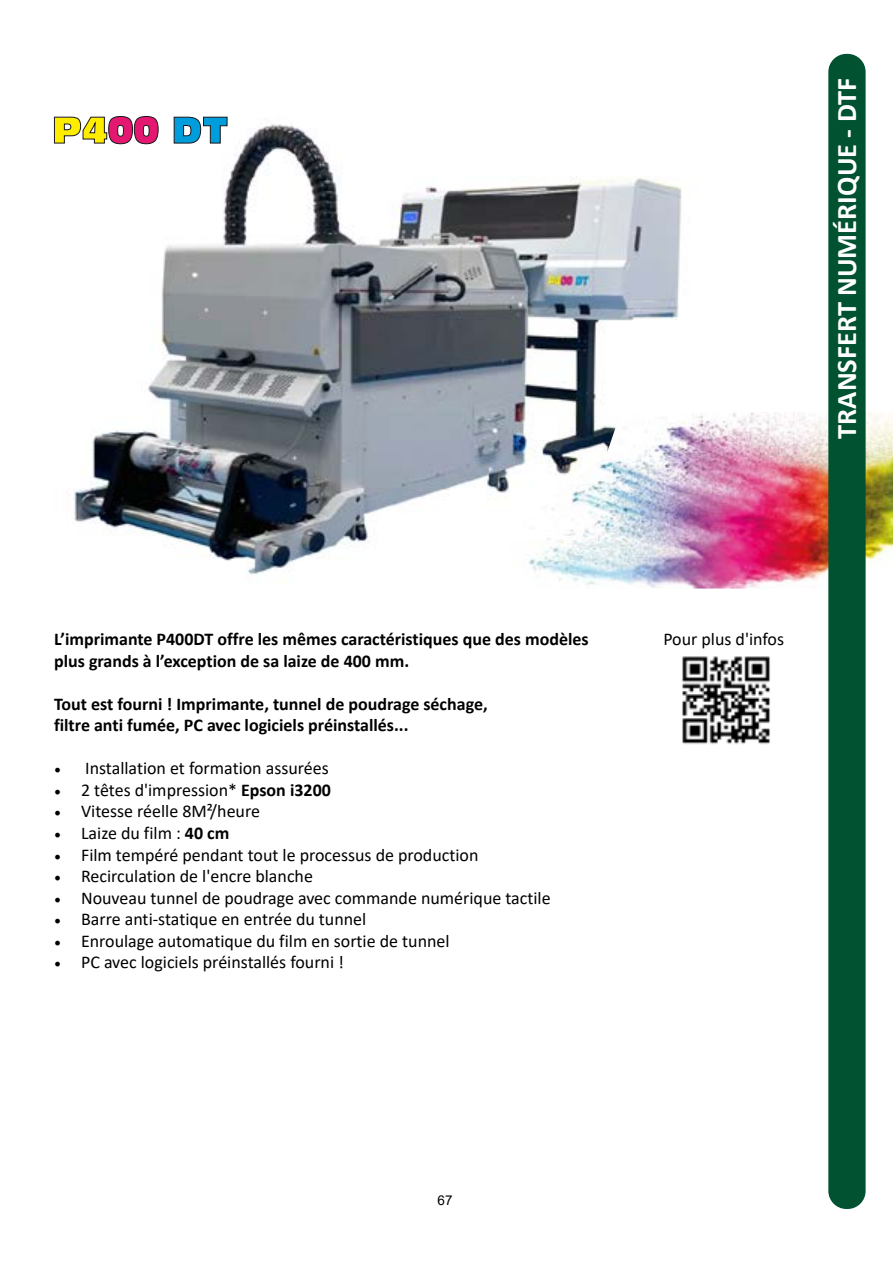
<style>
.page{position:relative;width:893px;height:1263px;background:#fff}
.page>*{position:absolute;margin:0;border:0;box-sizing:border-box;transform-origin:0 0}
.t1{font:700 28.5px "Calibri";color:#fff}
.t2{font:18px "Calibri";color:#000}
.t3{font:700 18px/21.6px "Calibri";color:#000}
.t4{font:13.5px "Arial";color:#000}
.s1{font-family:"Minion Pro"}
.s2{font-weight:700}
</style>
<div class="page">
<img style="left:66px;top:124px;width:616px;height:451px">
<img style="left:682px;top:656px;width:88px;height:88px">
<svg style="left:54px;top:116px;width:105px;height:28px"></svg>
<svg style="left:173px;top:116px;width:55px;height:28px"></svg>
<img style="left:487px;top:412px;width:406px;height:176px">
<div style="left:828px;top:54px;width:38px;height:1155px;background:#015230;border-radius:18px"></div>
<h1 class="t1" style="left:827px;top:439px;width:363px;rotate:-90deg">TRANSFERT NUMÉRIQUE - DTF</h1>
<p class="t3" style="left:54px;top:628px;width:536px">L’imprimante P400DT offre les mêmes caractéristiques que des modèles plus grands à l’exception de sa laize de 400 mm.</p>
<p class="t3" style="left:54px;top:693px;width:435px">Tout est fourni ! Imprimante, tunnel de poudrage séchage, filtre anti fumée, PC avec logiciels préinstallés...</p>
<p class="t2" style="left:54px;top:756px;width:276px"><span class="s1">•</span> Installation et formation assurées</p>
<p class="t2" style="left:54px;top:777px;width:278px"><span class="s1">•</span> 2 têtes d'impression* <span class="s2">Epson i3200</span></p>
<p class="t2" style="left:54px;top:799px;width:207px"><span class="s1">•</span> Vitesse réelle 8M²/heure</p>
<p class="t2" style="left:54px;top:820px;width:177px"><span class="s1">•</span> Laize du film : <span class="s2">40 cm</span></p>
<p class="t2" style="left:54px;top:842px;width:426px"><span class="s1">•</span> Film tempéré pendant tout le processus de production</p>
<p class="t2" style="left:54px;top:864px;width:260px"><span class="s1">•</span> Recirculation de l'encre blanche</p>
<p class="t2" style="left:54px;top:885px;width:498px"><span class="s1">•</span> Nouveau tunnel de poudrage avec commande numérique tactile</p>
<p class="t2" style="left:54px;top:907px;width:314px"><span class="s1">•</span> Barre anti-statique en entrée du tunnel</p>
<p class="t2" style="left:54px;top:928px;width:397px"><span class="s1">•</span> Enroulage automatique du film en sortie de tunnel</p>
<p class="t2" style="left:54px;top:950px;width:291px"><span class="s1">•</span> PC avec logiciels préinstallés fourni !</p>
<p class="t2" style="left:663px;top:626px;width:122px">Pour plus d'infos</p>
<p class="t4" style="left:438px;top:1191px;width:17px">67</p>
</div>
